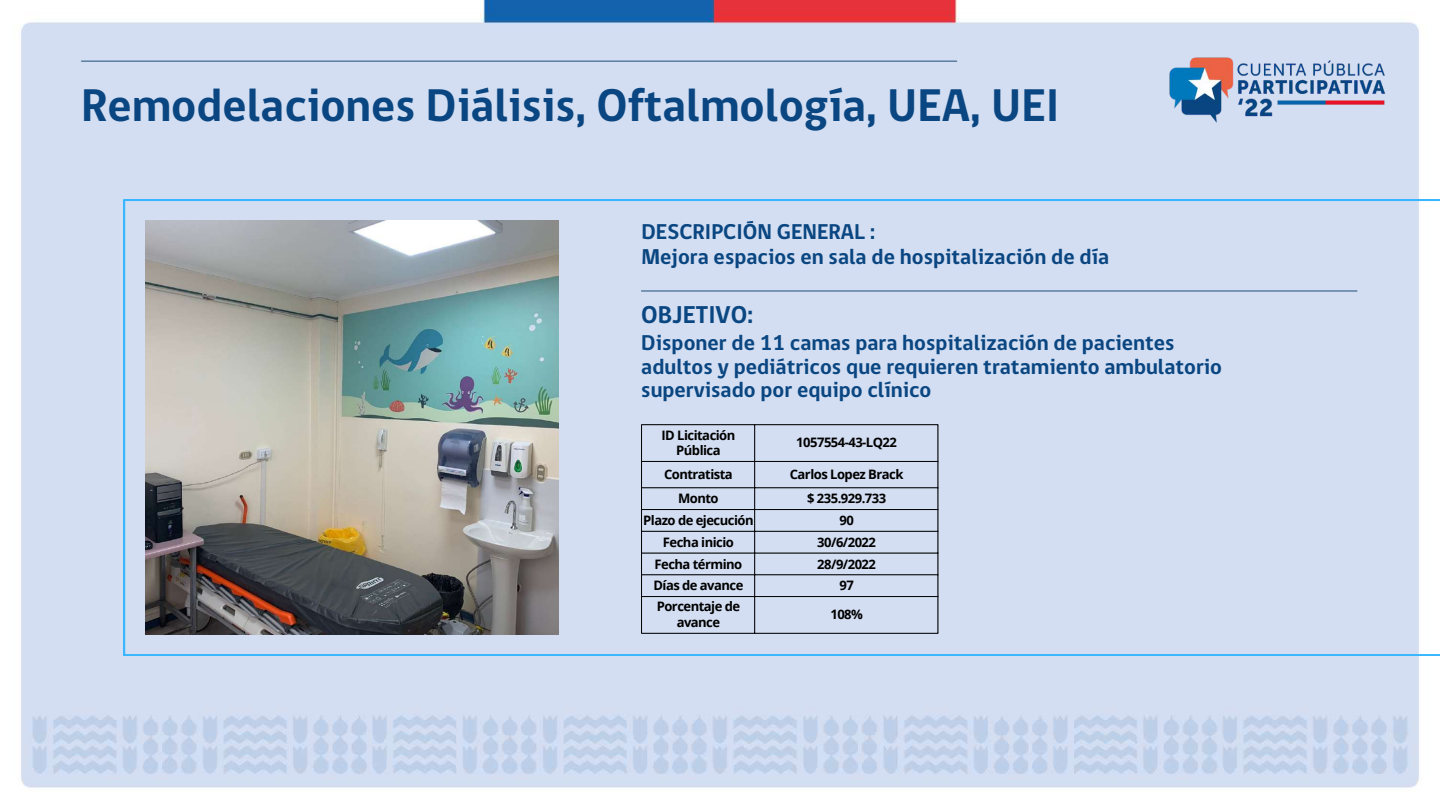
<style>
.page{position:relative;width:1440px;height:810px;background:#fff}
.page>*{position:absolute;margin:0;border:0;box-sizing:border-box;transform-origin:0 0}
.t1{font:700 47px "gob CL";color:#0a4681}
.t2{font:700 25px "gob CL";color:#0a4681}
.t3{font:700 22px/23.2px "gob CL";color:#0a4681}
.t4{font:700 13px/15.4px "Open Sans";letter-spacing:-.04em;color:#000;text-align:center}
</style>
<div class="page">
<img style="left:21px;top:0;width:1419px;height:788px">
<img style="left:1159px;top:22px;width:236px;height:133px">
<div style="left:124px;top:200px;width:1316px;height:456px;background:#d3def2"></div>
<hr style="left:81px;top:61px;width:876px;height:1px;background:#1f4e79">
<img style="left:145px;top:221px;width:413px;height:413px">
<hr style="left:641px;top:291px;width:716px;height:1px;background:#1f4e79">
<hr style="left:641px;top:425px;width:1px;height:208px;background:#000">
<hr style="left:754px;top:425px;width:1px;height:208px;background:#000">
<hr style="left:938px;top:425px;width:1px;height:208px;background:#000">
<hr style="left:641px;top:424px;width:297px;height:1px;background:#000">
<hr style="left:641px;top:461px;width:297px;height:1px;background:#000">
<hr style="left:641px;top:488px;width:297px;height:1px;background:#000">
<hr style="left:641px;top:509px;width:297px;height:1px;background:#000">
<hr style="left:641px;top:531px;width:297px;height:1px;background:#000">
<hr style="left:641px;top:553px;width:297px;height:1px;background:#000">
<hr style="left:641px;top:575px;width:297px;height:1px;background:#000">
<hr style="left:641px;top:596px;width:297px;height:1px;background:#000">
<hr style="left:641px;top:633px;width:297px;height:1px;background:#000">
<h1 class="t1" style="left:81px;top:85px;width:980px">Remodelaciones Diálisis, Oftalmología, UEA, UEI</h1>
<p class="t3" style="left:641px;top:221px;width:469px;line-height:24.9px">DESCRIPCIÓN GENERAL :<br>Mejora espacios en sala de hospitalización de día</p>
<p class="t2" style="left:641px;top:304px;width:113px">OBJETIVO:</p>
<p class="t3" style="left:641px;top:333px;width:582px">Disponer de 11 camas para hospitalización de pacientes adultos y pediátricos que requieren tratamiento ambulatorio supervisado por equipo clínico</p>
<p class="t4" style="left:661px;top:427px;width:75px">ID Licitación<br>Pública</p>
<p class="t4" style="left:796px;top:435px;width:102px">1057554-43-LQ22</p>
<p class="t4" style="left:664px;top:466px;width:70px">Contratista</p>
<p class="t4" style="left:790px;top:466px;width:115px">Carlos Lopez Brack</p>
<p class="t4" style="left:678px;top:491px;width:42px">Monto</p>
<p class="t4" style="left:807px;top:491px;width:80px">$ 235.929.733</p>
<p class="t4" style="left:643px;top:512px;width:112px">Plazo de ejecución</p>
<p class="t4" style="left:839px;top:512px;width:16px">90</p>
<p class="t4" style="left:663px;top:534px;width:72px">Fecha inicio</p>
<p class="t4" style="left:817px;top:534px;width:60px">30/6/2022</p>
<p class="t4" style="left:655px;top:556px;width:89px">Fecha término</p>
<p class="t4" style="left:817px;top:556px;width:60px">28/9/2022</p>
<p class="t4" style="left:653px;top:578px;width:92px">Días de avance</p>
<p class="t4" style="left:839px;top:578px;width:16px">97</p>
<p class="t4" style="left:657px;top:599px;width:85px">Porcentaje de avance</p>
<p class="t4" style="left:830px;top:606px;width:34px">108%</p>
</div>
